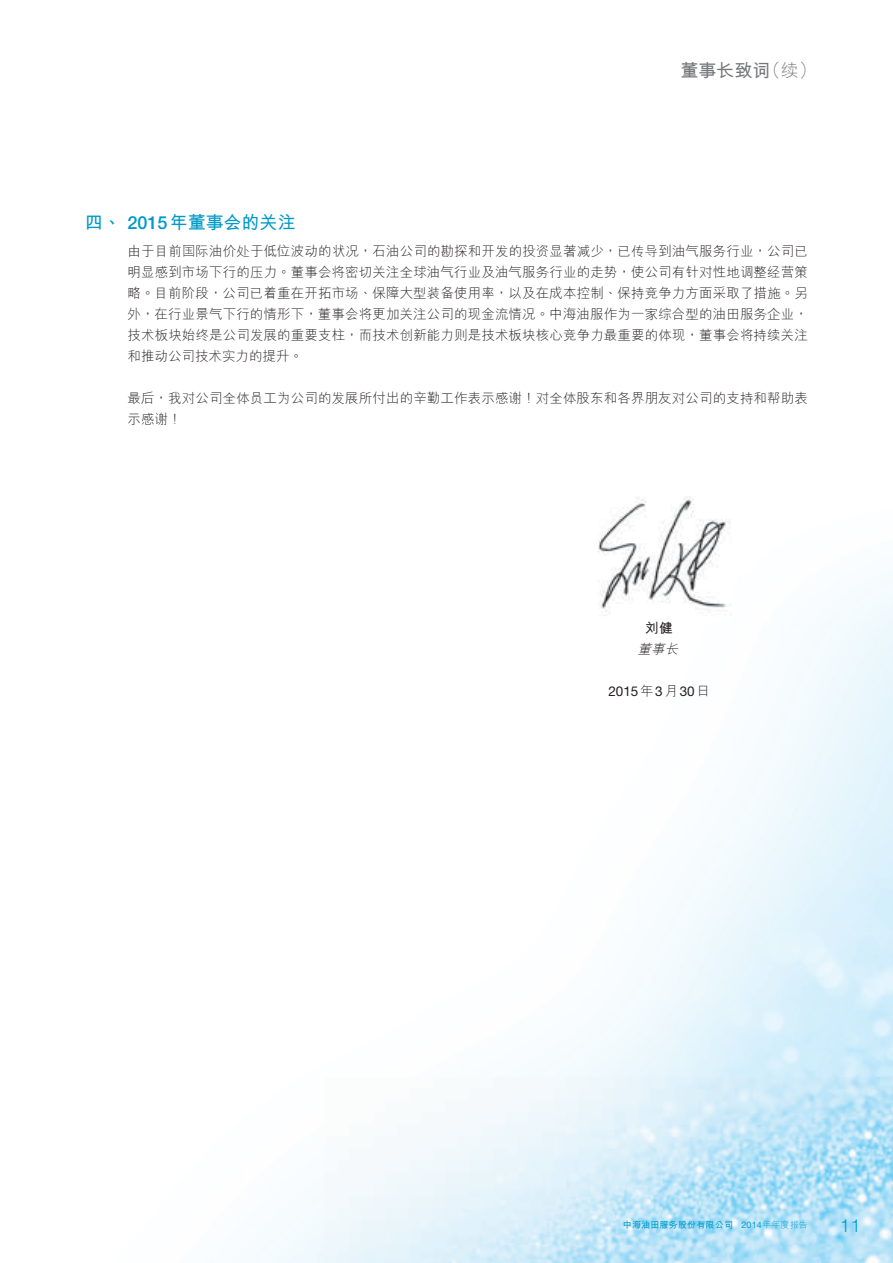
<style>
.page{position:relative;width:893px;height:1263px;background:#fff}
.page>*{position:absolute;margin:0;border:0;box-sizing:border-box;transform-origin:0 0}
.t1{font:18px "M Hei HKS Bold E Ten B5 H";color:#009ac8}
.t2{font:18px "M Hei HKS Bold E Ten B5 H";color:#77787b}
.t3{font:300 18px "Helvetica Neue LT Std";color:#009ac8}
.t4{font:13.5px/21px "M Hei HKS Light E Ten B5 H";letter-spacing:.01em;color:#231f20;text-align:justify}
.t5{font:13.5px "Helvetica Neue LT Std";color:#231f20}
.t6{font:italic 13.5px "M Hei HKS Light E Ten B5 H";color:#231f20}
.t7{font:13.5px "M Hei HKS Bold E Ten B5 H";color:#231f20}
.t8{font:9px "M Hei HKS Bold E Ten B5 H";letter-spacing:.02em;color:#009ac8}
.s1{font-family:"M Hei HKS Light E Ten B5 H"}
.s2{font-family:"Helvetica Neue LT Std";font-weight:500}
.s3{font-family:"Helvetica Neue LT Std"}
</style>
<div class="page">
<img style="left:263px;top:588px;width:630px;height:675px">
<img style="left:587px;top:496px;width:144px;height:126px">
<h1 class="t2" style="left:680px;top:64px;width:138px">董事長致詞<span class="s1">（續）</span></h1>
<h1 class="t1" style="left:85px;top:215px;width:212px">四、 <span class="s2">2015</span>年董事會的關注</h1>
<p class="t4" style="left:128px;top:242px;width:682px">由於目前國際油價處於低位波動的狀況，石油公司的勘探和開發的投資顯著減少，已傳導到油氣服務行業，公司已明顯感到市場下行的壓力。董事會將密切關注全球油氣行業及油氣服務行業的走勢，使公司有針對性地調整經營策略。目前階段，公司已着重在開拓市場、保障大型裝備使用率，以及在成本控制、保持競爭力方面采取了措施。另外，在行業景氣下行的情形下，董事會將更加關注公司的現金流情況。中海油服作為一家綜合型的油田服務企業，技術板塊始終是公司發展的重要支柱，而技術創新能力則是技術板塊核心競爭力最重要的體現，董事會將持續關注和推動公司技術實力的提升。</p>
<p class="t4" style="left:128px;top:389px;width:682px">最後，我對公司全體員工為公司的發展所付出的辛勤工作表示感謝！對全體股東和各界朋友對公司的支持和幫助表示感謝！</p>
<p class="t7" style="left:645px;top:623px;width:28px">劉健</p>
<p class="t6" style="left:637px;top:644px;width:46px">董事長</p>
<p class="t5" style="left:608px;top:687px;width:103px">2015<span class="s1">年</span>3<span class="s1">月</span>30<span class="s1">日</span></p>
<p class="t8" style="left:623px;top:1221px;width:187px">中海油田服務股份有限公司 <span class="s3">2014</span><span class="s1">年年度報告</span></p>
<h1 class="t3" style="left:840px;top:1219px;width:22px">11</h1>
</div>
